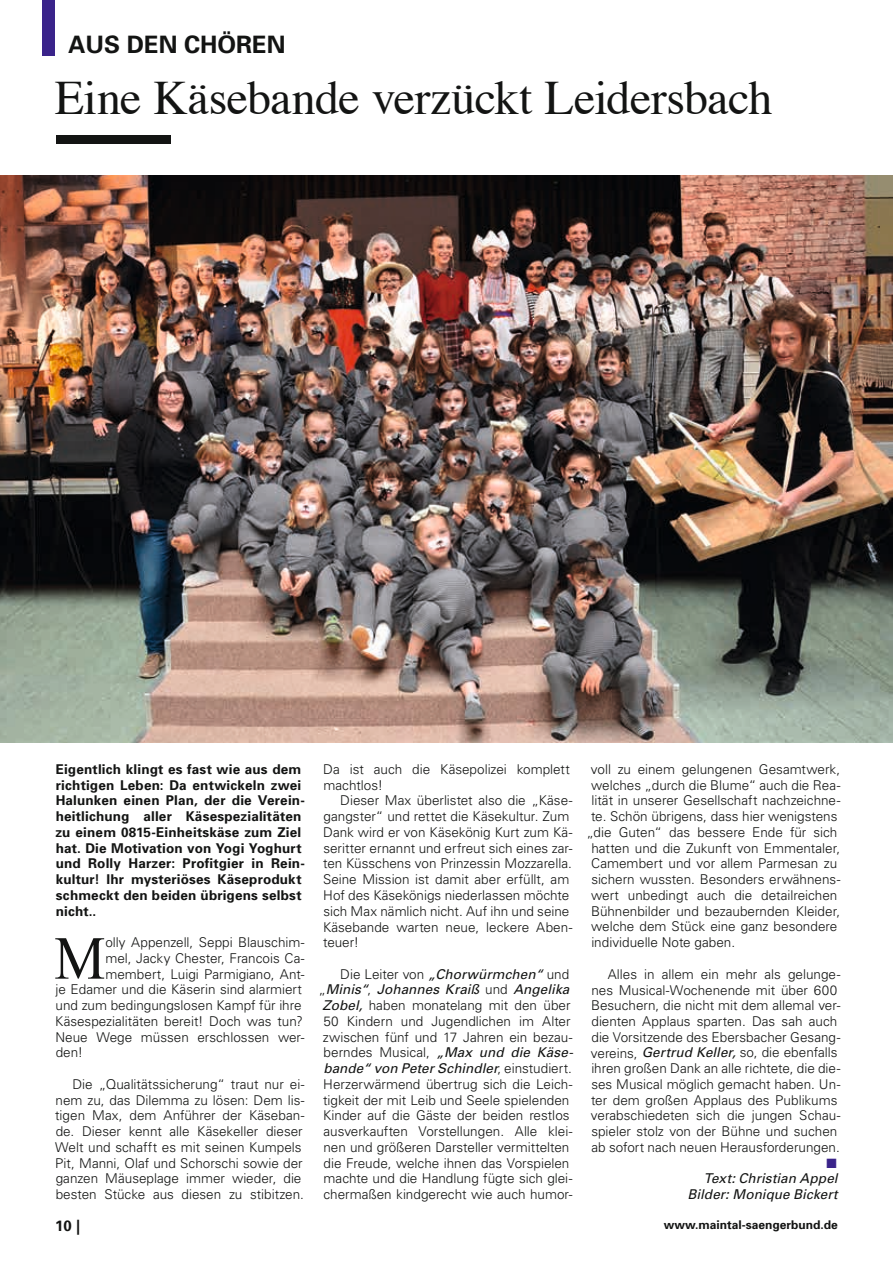
<style>
.page{position:relative;width:893px;height:1263px;background:#fff}
.page>*{position:absolute;margin:0;border:0;box-sizing:border-box;transform-origin:0 0}
.t1{font:61.05px "Times New Roman";color:#131413;scale:.94 1}
.t2{font:48px "Times";letter-spacing:-.01em;color:#131413}
.t3{font:700 24px "Univers 65";color:#131413}
.t4{font:700 15px "Univers 65";color:#131413}
.t5{font:300 13.5px/15.8px "Univers";color:#131413}
.t6{font:700 13.5px/15.8px "Univers 65";letter-spacing:.015em;color:#131413}
.t7{font:italic 13.5px/15.8px "Univers";color:#131413;text-align:right}
.t8{font:13.5px "Zapf Dingbats ITC";color:#3a238a}
.t9{font:700 12px "Univers 65";color:#131413}
.s1{font-weight:400;font-style:italic}
.s2{font-weight:300;font-style:normal}
</style>
<div class="page">
<div style="left:43px;top:0;width:12px;height:55px;background:#3a238a"></div>
<div style="left:56px;top:135px;width:115px;height:9px;background:#131413"></div>
<img style="left:0;top:175px;width:893px;height:567px">
<h3 class="t3" style="left:68px;top:30px;width:219px">AUS DEN CHÖREN</h3>
<h2 class="t2" style="left:55px;top:53px;width:719px">Eine Käsebande verzückt Leidersbach</h2>
<p class="t6" style="left:55px;top:761px;width:251px">Eigentlich klingt es fast wie aus dem richtigen Leben: Da entwickeln zwei Halunken einen Plan, der die Verein&shy;heitlichung aller Käsespezialitäten zu einem 0815-Einheitskäse zum Ziel hat. Die Motivation von Yogi Yoghurt und Rolly Harzer: Profitgier in Rein&shy;kultur! Ihr mysteriöses Käseprodukt schmeckt den beiden übrigens selbst nicht..</p>
<h1 class="t1" style="left:54px;top:917px;width:56px">M</h1>
<p class="t5" style="left:105px;top:934px;width:201px">olly Appenzell, Seppi Blauschim-</p>
<p class="t5" style="left:105px;top:950px;width:201px">mel, Jacky Chester, Francois Ca-</p>
<p class="t5" style="left:105px;top:966px;width:201px">membert, Luigi Parmigiano, Ant-</p>
<p class="t5" style="left:56px;top:982px;width:248px">je Edamer und die Käserin sind alarmiert</p>
<p class="t5" style="left:56px;top:997px;width:247px">und zum bedingungslosen Kampf für ihre</p>
<p class="t5" style="left:55px;top:1013px;width:249px">Käsespezialitäten bereit! Doch was tun?</p>
<p class="t5" style="left:55px;top:1029px;width:251px">Neue Wege müssen erschlossen wer-</p>
<p class="t5" style="left:56px;top:1045px;width:29px">den!</p>
<p class="t5" style="left:55px;top:1076px;width:251px;text-indent:17px">Die „Qualitätssicherung“ traut nur ei&shy;nem zu, das Dilemma zu lösen: Dem lis&shy;tigen Max, dem Anführer der Käseban&shy;de. Dieser kennt alle Käsekeller dieser Welt und schafft es mit seinen Kumpels Pit, Manni, Olaf und Schorschi sowie der ganzen Mäuseplage immer wieder, die besten Stücke aus diesen zu stibitzen.</p>
<p class="t5" style="left:323px;top:761px;width:248px">Da ist auch die Käsepolizei komplett machtlos!</p>
<p class="t5" style="left:323px;top:793px;width:251px;text-indent:17px">Dieser Max überlistet also die „Käse&shy;gangster“ und rettet die Käsekultur. Zum Dank wird er von Käsekönig Kurt zum Kä&shy;seritter ernannt und erfreut sich eines zar&shy;ten Küsschens von Prinzessin Mozzarella.<br>Seine Mission ist damit aber erfüllt, am Hof des Käsekönigs niederlassen möchte sich Max nämlich nicht. Auf ihn und seine Käsebande warten neue, leckere Aben&shy;teuer!</p>
<p class="t5" style="left:340px;top:966px;width:230px">D i e Le i te r vo n <span class="s1">„Chorwürmchen“</span> u n d</p>
<p class="t7" style="left:318px;top:982px;width:256px"><span class="s2">„</span> Minis“<span class="s2">,</span> Johannes Kraiß <span class="s2">u n d</span> Angelika</p>
<p class="t5" style="left:322px;top:997px;width:250px"><span class="s1">Zobel,</span> haben monatelang mit den über</p>
<p class="t5" style="left:323px;top:1013px;width:249px">50 Kindern und Jugendlichen im Alter</p>
<p class="t5" style="left:323px;top:1029px;width:251px">zwischen fünf und 17 Jahren ein bezau-</p>
<p class="t5" style="left:324px;top:1045px;width:254px">berndes Musical, <span class="s1">„Max und die Käse-</span></p>
<p class="t7" style="left:323px;top:1061px;width:250px">bande“ von PeterSchindler<span class="s2">, e i n s t u d i e r t .</span></p>
<p class="t5" style="left:323px;top:1076px;width:251px">Herzerwärmend übertrug sich die Leich-</p>
<p class="t5" style="left:323px;top:1092px;width:248px">tigkeit der mit Leib und Seele spielenden</p>
<p class="t5" style="left:323px;top:1108px;width:248px">Kinder auf die Gäste der beiden restlos</p>
<p class="t5" style="left:324px;top:1123px;width:250px">ausverkauften Vorstellungen. Alle klei-</p>
<p class="t5" style="left:323px;top:1139px;width:247px">nen und größeren Darsteller vermittelten</p>
<p class="t5" style="left:324px;top:1155px;width:247px">die Freude, welche ihnen das Vorspielen</p>
<p class="t5" style="left:323px;top:1171px;width:250px">machte und die Handlung fügte sich glei-</p>
<p class="t5" style="left:323px;top:1186px;width:251px">chermaßen kindgerecht wie auch humor-</p>
<p class="t5" style="left:591px;top:761px;width:251px">voll zu einem gelungenen Gesamtwerk,</p>
<p class="t5" style="left:591px;top:777px;width:251px">welches „durch die Blume“ auch die Rea-</p>
<p class="t5" style="left:591px;top:793px;width:250px">lität in unserer Gesellschaft nachzeichne-</p>
<p class="t5" style="left:591px;top:808px;width:248px">te. Schön übrigens, dass hier wenigstens</p>
<p class="t5" style="left:586px;top:824px;width:252px">„die Guten“ das bessere Ende für sich</p>
<p class="t5" style="left:591px;top:840px;width:250px">hatten und die Zukunft von Emmentaler,</p>
<p class="t5" style="left:591px;top:856px;width:248px">Camembert und vor allem Parmesan zu</p>
<p class="t5" style="left:591px;top:871px;width:251px">sichern wussten. Besonders erwähnens-</p>
<p class="t5" style="left:591px;top:887px;width:248px">wert unbedingt auch die detailreichen</p>
<p class="t5" style="left:591px;top:903px;width:251px">Bühnenbilder und bezaubernden Kleider,</p>
<p class="t5" style="left:591px;top:919px;width:248px">welche dem Stück eine ganz besondere</p>
<p class="t5" style="left:591px;top:934px;width:145px">individuelle Note gaben.</p>
<p class="t5" style="left:591px;top:966px;width:251px;text-indent:17px">Alles in allem ein mehr als gelunge&shy;nes Musical-Wochenende mit über 600<br>Besuchern, die nicht mit dem allemal ver&shy;dienten Applaus sparten. Das sah auch die Vorsitzende des Ebersbacher Gesang&shy;vereins, <span class="s1">Gertrud Keller,</span>so, die ebenfalls ihren großen Dank an alle richtete, die die&shy;ses Musical möglich gemacht haben. Un&shy;ter dem großen Applaus des Publikums verabschiedeten sich die jungen Schau&shy;spieler stolz von der Bühne und suchen ab sofort nach neuen Herausforderungen.</p>
<p class="t8" style="left:826px;top:1157px;width:12px">■</p>
<p class="t7" style="left:687px;top:1171px;width:155px">Text:Christian Appel<br>Bilder:Monique Bickert</p>
<p class="t4" style="left:55px;top:1217px;width:27px">10 |</p>
<p class="t9" style="left:664px;top:1217px;width:176px">www.maintal-saengerbund.de</p>
</div>
